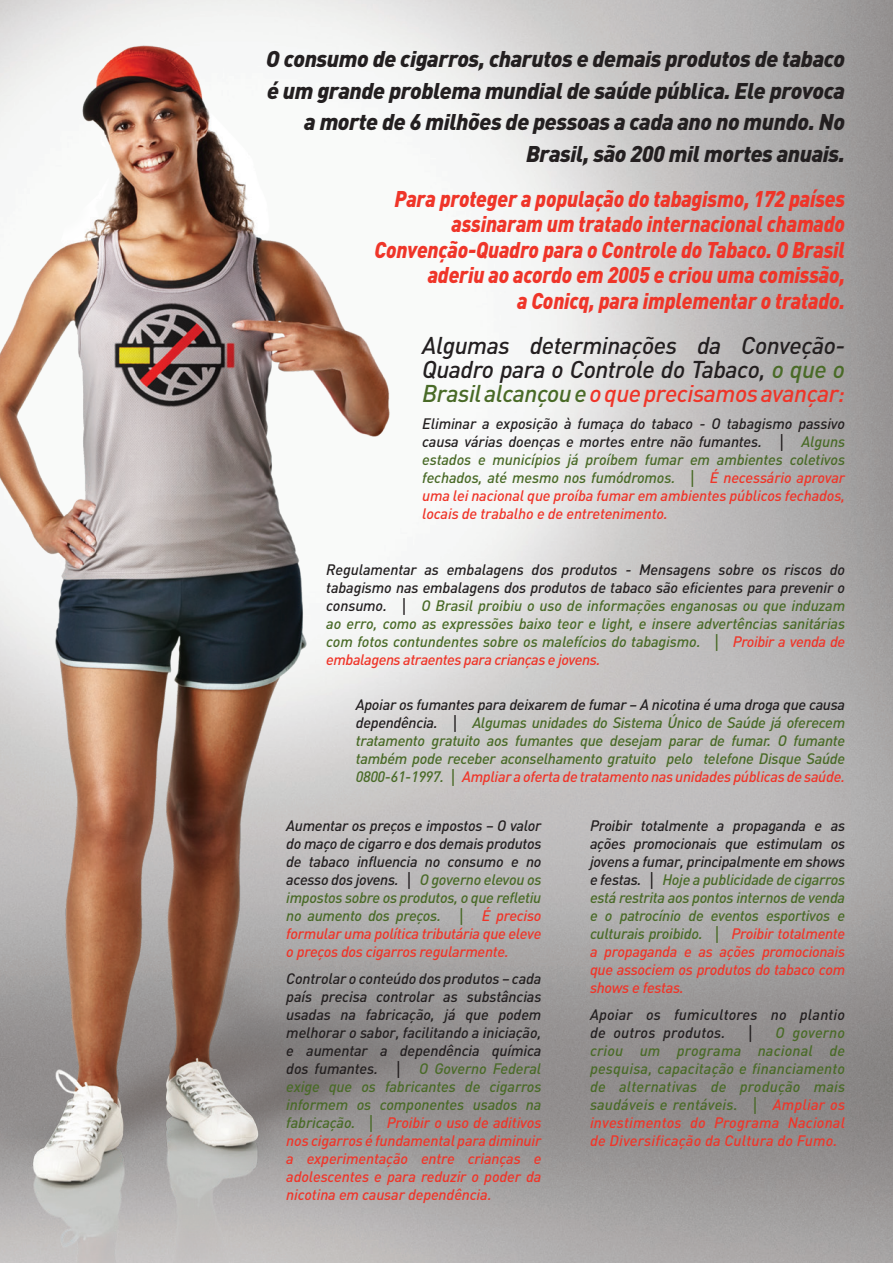
<style>
.page{position:relative;width:893px;height:1263px;background:#fff}
.page>*{position:absolute;margin:0;border:0;box-sizing:border-box;transform-origin:0 0}
._1_conv{font:italic 500 24px/24px "DIN";letter-spacing:-.02em;color:#231f20;text-align:justify}
.Destaque_vermelho{font:italic 900 22.5px/25.5px "DIN";letter-spacing:-.01em;color:#ef3529;text-align:right;scale:.9 1}
._0_Destaque{font:italic 900 22.5px/31.5px "DIN";letter-spacing:-.02em;color:#231f20;text-align:right}
._1_conv-2{font:18px "Arial";color:#231f20}
._1_conv-3{font:italic 500 15px/18px "DIN";letter-spacing:-.02em;color:#496a27;text-align:justify}
._1_conv-4{font:italic 500 15px/18px "DIN";letter-spacing:-.01em;color:#231f20;text-align:justify}
._1_conv-5{font:italic 500 15px/18px "DIN";letter-spacing:-.01em;color:#ef3529;text-align:justify}
._1_conv-6{font:italic 500 15px/18px "DIN";letter-spacing:.01em;color:#231f20}
.s1{color:#496a27}
.s2{color:#ef3529}
.s3{color:#231f20}
.s4{font-family:"Arial";font-weight:400;font-style:normal;font-size:18px;color:#231f20}
.s5{font-family:"Arial";font-weight:400;font-style:normal;font-size:18px;color:#496a27}
.s6{font-family:"Arial";font-weight:400;font-style:normal;font-size:18px}
</style>
<div class="page">
<img style="left:0;top:0;width:821px;height:1263px">
<p class="_0_Destaque" style="left:266px;top:42px;width:580px">O consumo de cigarros, charutos e demais produtos de tabaco é um grande problema mundial de saúde pública. Ele provoca a morte de 6 milhões de pessoas a cada ano no mundo. No Brasil, são 200 mil mortes anuais.</p>
<p class="Destaque_vermelho" style="left:374px;top:184px;width:524px">Para proteger a população do tabagismo, 172 países assinaram um tratado internacional chamado Convenção-Quadro para o Controle do Tabaco. O Brasil aderiu ao acordo em 2005 e criou uma comissão,<br>a Conicq, para implementar o tratado.</p>
<p class="_1_conv" style="left:422px;top:333px;width:424px">Algumas determinações da Conveção-Quadro para o Controle do Tabaco, <span class="s1">o que o Brasil alcançou e</span> <span class="s2">o que precisamos avançar:</span></p>
<p class="_1_conv-5" style="left:422px;top:414px;width:424px"><span class="s3">Eliminar a exposição à fumaça do tabaco - O tabagismo passivo causa várias doenças e mortes entre não fumantes.</span> <span class="s4">|</span> <span class="s1">Alguns estados e municípios já proíbem fumar em ambientes coletivos fechados, até mesmo nos fumódromos.</span> <span class="s5">|</span> É necessário aprovar uma lei nacional que proíba fumar em ambientes públicos fechados, locais de trabalho e de entretenimento.</p>
<p class="_1_conv-3" style="left:326px;top:560px;width:520px"><span class="s3">Regulamentar as embalagens dos produtos - Mensagens sobre os riscos do tabagismo nas embalagens dos produtos de tabaco são eficientes para prevenir o consumo.</span> <span class="s4">|</span> O Brasil proibiu o uso de informações enganosas ou que induzam ao erro, como as expressões baixo teor e light, e insere advertências sanitárias com fotos contundentes sobre os malefícios do tabagismo. <span class="s6">|</span> <span class="s2">Proibir a venda de embalagens atraentes para crianças e jovens.</span></p>
<p class="_1_conv-3" style="left:356px;top:695px;width:491px"><span class="s3">Apoiar os fumantes para deixarem de fumar – A nicotina é uma droga que causa dependência.</span> <span class="s4">|</span> Algumas unidades do Sistema Único de Saúde já oferecem tratamento gratuito aos fumantes que desejam parar de fumar. O fumante também pode receber aconselhamento gratuito pelo telefone Disque Saúde 0800-61-1997. <span class="s6">|</span> <span class="s2">Ampliar a oferta de tratamento nas unidades públicas de saúde.</span></p>
<p class="_1_conv-4" style="left:286px;top:816px;width:257px">Aumentar os preços e impostos – O valor do maço de cigarro e dos demais produtos de tabaco influencia no consumo e no acesso dos jovens. <span class="s6">|</span> <span class="s1">O governo elevou os impostos sobre os produtos, o que refletiu no aumento dos preços.</span> <span class="s5">|</span> <span class="s2">É preciso formular uma política tributária que eleve o preços dos cigarros regularmente.</span></p>
<p class="_1_conv-4" style="left:286px;top:969px;width:257px">Controlar o conteúdo dos produtos – cada país precisa controlar as substâncias usadas na fabricação, já que podem melhorar o sabor, facilitando a iniciação, e aumentar a dependência química dos fumantes. <span class="s6">|</span> <span class="s1">O Governo Federal exige que os fabricantes de cigarros informem os componentes usados na fabricação.</span> <span class="s5">|</span> <span class="s2">Proibir o uso de aditivos nos cigarros é fundamental para diminuir a experimentação entre crianças e adolescentes e para reduzir o poder da nicotina em causar dependência.</span></p>
<p class="_1_conv-3" style="left:590px;top:816px;width:257px"><span class="s3">Proibir totalmente a propaganda e as ações promocionais que estimulam os jovens a fumar, principalmente em shows e festas.</span> <span class="s4">|</span> Hoje a publicidade de cigarros está restrita aos pontos internos de venda e o patrocínio de eventos esportivos e culturais proibido. <span class="s6">|</span> <span class="s2">Proibir totalmente a propaganda e as ações promocionais que associem os produtos do tabaco com shows e festas.</span></p>
<p class="_1_conv-6" style="left:590px;top:1005px;width:257px">Apoiar os fumicultores no plantio de outros produtos.</p>
<p class="_1_conv-2" style="left:748px;top:1019px;width:6px">|</p>
<p class="_1_conv-3" style="left:590px;top:1023px;width:257px;text-indent:186px">O governo criou um programa nacional de pesquisa, capacitação e financiamento de alternativas de produção mais saudáveis e rentáveis. <span class="s6">|</span> <span class="s2">Ampliar os investimentos do Programa Nacional de Diversificação da Cultura do Fumo.</span></p>
</div>
